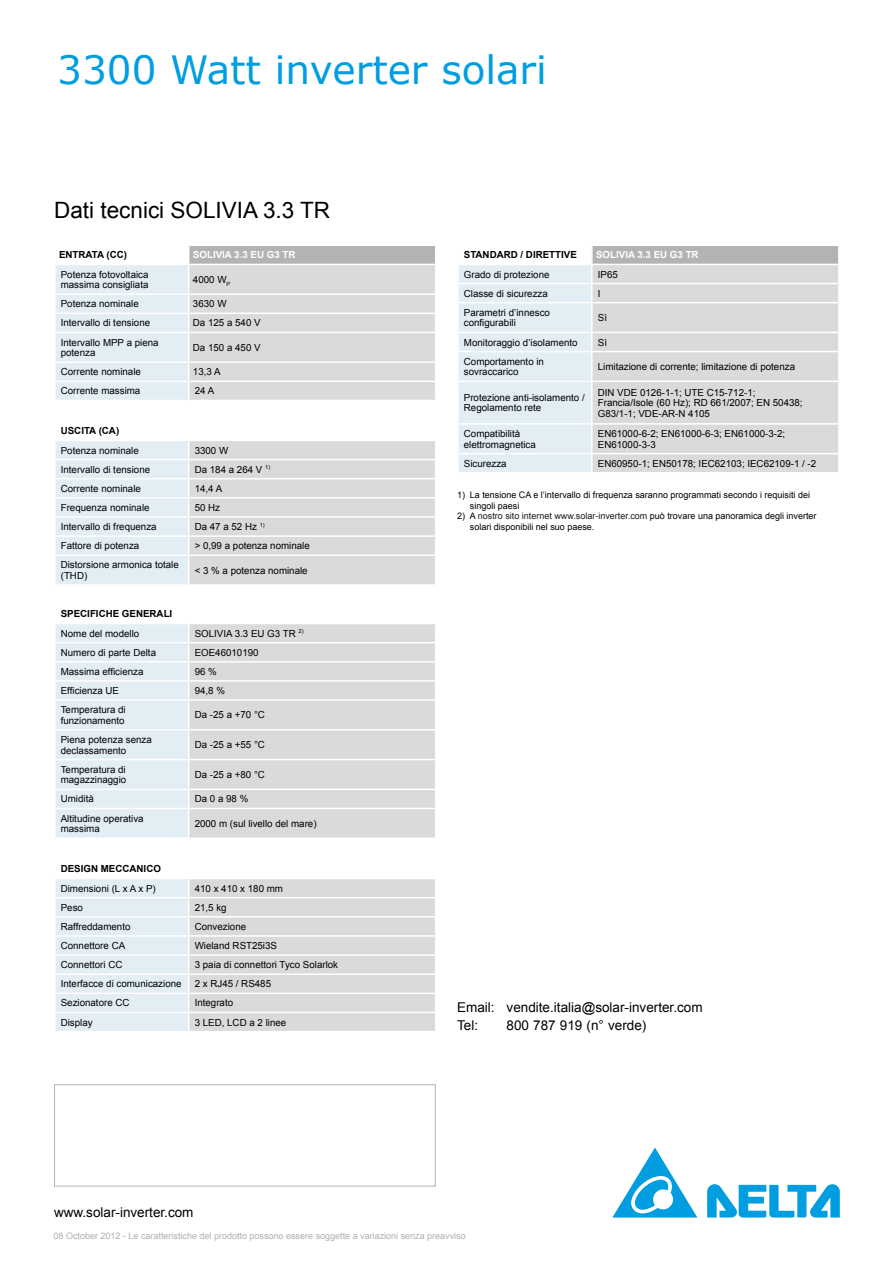
<style>
.page{position:relative;width:893px;height:1263px;background:#fff}
.page>*{position:absolute;margin:0;border:0;box-sizing:border-box;transform-origin:0 0}
.t1{font:39px "Verdana";color:#009ee0}
.t2{font:22.5px "Arial";color:#000}
.t3{font:13.5px/18px "Arial";color:#000}
.t4{font:9.75px/10.5px "Arial";color:#000}
.t5{font:700 9.75px "Arial";color:#000}
.t6{font:700 9.75px "Arial";color:#fff}
.t7{font:9px/10.8px "Arial";color:#000}
.t8{font:9px "Arial";color:#aeafb2}
.s1{color:#1a1b1f}
</style>
<div class="page">
<svg style="left:707px;top:1184px;width:133px;height:33px"></svg>
<svg style="left:612px;top:1147px;width:85px;height:70px"></svg>
<div style="left:54px;top:1084px;width:382px;height:102px;border:1px solid #b1b3b4"></div>
<div style="left:189px;top:624px;width:246px;height:213px;background:#d9dadb"></div>
<hr style="left:189px;top:642px;width:247px;height:1px;background:#fff">
<hr style="left:189px;top:661px;width:247px;height:1px;background:#fff">
<hr style="left:189px;top:680px;width:247px;height:2px;background:#fff">
<hr style="left:189px;top:699px;width:247px;height:2px;background:#fff">
<hr style="left:189px;top:729px;width:247px;height:1px;background:#fff">
<hr style="left:189px;top:759px;width:247px;height:1px;background:#fff">
<hr style="left:189px;top:789px;width:247px;height:1px;background:#fff">
<hr style="left:189px;top:808px;width:247px;height:1px;background:#fff">
<svg style="left:55px;top:624px;width:133px;height:213px"></svg>
<svg style="left:55px;top:441px;width:380px;height:143px"></svg>
<hr style="left:189px;top:459px;width:247px;height:1px;background:#fff">
<hr style="left:189px;top:478px;width:247px;height:1px;background:#fff">
<hr style="left:189px;top:497px;width:247px;height:2px;background:#fff">
<hr style="left:189px;top:516px;width:247px;height:2px;background:#fff">
<hr style="left:189px;top:535px;width:247px;height:2px;background:#fff">
<hr style="left:189px;top:554px;width:247px;height:2px;background:#fff">
<div style="left:592px;top:245px;width:247px;height:19px;background:#b1b3b4"></div>
<div style="left:593px;top:265px;width:245px;height:207px;background:#d9dadb"></div>
<svg style="left:838px;top:246px;width:1px;height:18px"></svg>
<hr style="left:592px;top:283px;width:248px;height:1px;background:#fff">
<hr style="left:592px;top:302px;width:248px;height:1px;background:#fff">
<hr style="left:592px;top:332px;width:248px;height:1px;background:#fff">
<hr style="left:592px;top:351px;width:248px;height:1px;background:#fff">
<hr style="left:592px;top:381px;width:248px;height:1px;background:#fff">
<hr style="left:592px;top:423px;width:248px;height:2px;background:#fff">
<hr style="left:592px;top:453px;width:248px;height:1px;background:#fff">
<svg style="left:458px;top:246px;width:135px;height:226px"></svg>
<hr style="left:592px;top:264px;width:248px;height:1px;background:#fff">
<hr style="left:592px;top:244px;width:248px;height:2px;background:#fff">
<svg style="left:55px;top:246px;width:381px;height:154px"></svg>
<svg style="left:55px;top:879px;width:380px;height:152px"></svg>
<h1 class="t1" style="left:57px;top:43px;width:491px">3300 Watt inverter solari</h1>
<h2 class="t2" style="left:54px;top:196px;width:277px">Dati tecnici SOLIVIA 3.3 TR</h2>
<p class="t5" style="left:59px;top:248px;width:70px">ENTRATA (CC)</p>
<p class="t6" style="left:193px;top:248px;width:104px">SOLIVIA 3.3 EU G3 TR</p>
<p class="t4" style="left:61px;top:269px;width:89px">Potenza fotovoltaica massima consigliata</p>
<p class="t4" style="left:193px;top:274px;width:39px">4000 W<sub>P</sub></p>
<p class="t4" style="left:61px;top:299px;width:80px">Potenza nominale</p>
<p class="t4" style="left:193px;top:299px;width:35px">3630 W</p>
<p class="t4" style="left:61px;top:318px;width:91px">Intervallo di tensione</p>
<p class="t4" style="left:193px;top:318px;width:69px">Da 125 a 540 V</p>
<p class="t4" style="left:61px;top:337px;width:99px">Intervallo MPP a piena potenza</p>
<p class="t4" style="left:193px;top:342px;width:69px">Da 150 a 450 V</p>
<p class="t4" style="left:61px;top:367px;width:82px">Corrente nominale</p>
<p class="t4" style="left:193px;top:367px;width:29px">13,3 A</p>
<p class="t4" style="left:61px;top:386px;width:81px">Corrente massima</p>
<p class="t4" style="left:195px;top:386px;width:21px">24 A</p>
<p class="t5" style="left:61px;top:424px;width:60px">USCITA (CA)</p>
<p class="t4" style="left:61px;top:445px;width:80px">Potenza nominale</p>
<p class="t4" style="left:195px;top:445px;width:35px">3300 W</p>
<p class="t4" style="left:61px;top:464px;width:91px">Intervallo di tensione</p>
<p class="t4" style="left:195px;top:464px;width:77px">Da 184 a 264 V <sup>1)</sup></p>
<p class="t4" style="left:61px;top:483px;width:82px">Corrente nominale</p>
<p class="t4" style="left:195px;top:483px;width:29px">14,4 A</p>
<p class="t4" style="left:61px;top:502px;width:90px">Frequenza nominale</p>
<p class="t4" style="left:195px;top:502px;width:27px">50 Hz</p>
<p class="t4" style="left:61px;top:521px;width:97px">Intervallo di frequenza</p>
<p class="t4" style="left:195px;top:521px;width:72px">Da 47 a 52 Hz <sup>1)</sup></p>
<p class="t4" style="left:61px;top:541px;width:80px">Fattore di potenza</p>
<p class="t4" style="left:195px;top:541px;width:117px">&gt; 0,99 a potenza nominale</p>
<p class="t4" style="left:61px;top:560px;width:120px">Distorsione armonica totale (THD)</p>
<p class="t4" style="left:195px;top:565px;width:115px">&lt; 3 % a potenza nominale</p>
<p class="t5" style="left:61px;top:607px;width:113px">SPECIFICHE GENERALI</p>
<p class="t4" style="left:61px;top:628px;width:80px">Nome del modello</p>
<p class="t4" style="left:195px;top:628px;width:110px">SOLIVIA 3.3 EU G3 TR <sup>2)</sup></p>
<p class="t4" style="left:61px;top:647px;width:97px">Numero di parte Delta</p>
<p class="t4" style="left:195px;top:647px;width:65px">EOE46010190</p>
<p class="t4" style="left:61px;top:666px;width:84px">Massima efficienza</p>
<p class="t4" style="left:195px;top:666px;width:24px">96 %</p>
<p class="t4" style="left:61px;top:685px;width:60px">Efficienza UE</p>
<p class="t4" style="left:195px;top:685px;width:32px">94,8 %</p>
<p class="t4" style="left:61px;top:705px;width:67px">Temperatura di funzionamento</p>
<p class="t4" style="left:195px;top:710px;width:72px">Da -25 a +70 °C</p>
<p class="t4" style="left:61px;top:734px;width:93px">Piena potenza senza declassamento</p>
<p class="t4" style="left:195px;top:740px;width:72px">Da -25 a +55 °C</p>
<p class="t4" style="left:61px;top:764px;width:67px">Temperatura di magazzinaggio</p>
<p class="t4" style="left:195px;top:769px;width:72px">Da -25 a +80 °C</p>
<p class="t4" style="left:61px;top:794px;width:35px">Umidità</p>
<p class="t4" style="left:195px;top:794px;width:55px">Da 0 a 98 %</p>
<p class="t4" style="left:61px;top:813px;width:84px">Altitudine operativa massima</p>
<p class="t4" style="left:195px;top:818px;width:123px">2000 m (sul livello del mare)</p>
<p class="t5" style="left:61px;top:862px;width:102px">DESIGN MECCANICO</p>
<p class="t4" style="left:61px;top:883px;width:97px">Dimensioni (L x A x P)</p>
<p class="t4" style="left:195px;top:883px;width:90px">410 x 410 x 180 mm</p>
<p class="t4" style="left:61px;top:902px;width:24px">Peso</p>
<p class="t4" style="left:195px;top:902px;width:33px">21,5 kg</p>
<p class="t4" style="left:61px;top:921px;width:71px">Raffreddamento</p>
<p class="t4" style="left:195px;top:921px;width:53px">Convezione</p>
<p class="t4" style="left:61px;top:940px;width:66px">Connettore CA</p>
<p class="t4" style="left:195px;top:940px;width:84px">Wieland RST25i3S</p>
<p class="t4" style="left:61px;top:959px;width:63px">Connettori CC</p>
<p class="t4" style="left:195px;top:959px;width:145px">3 paia di connettori Tyco Solarlok</p>
<p class="t4" style="left:61px;top:979px;width:122px">Interfacce di comunicazione</p>
<p class="t4" style="left:195px;top:979px;width:78px">2 x RJ45 / RS485</p>
<p class="t4" style="left:61px;top:998px;width:70px">Sezionatore CC</p>
<p class="t4" style="left:195px;top:998px;width:40px">Integrato</p>
<p class="t4" style="left:61px;top:1017px;width:33px">Display</p>
<p class="t4" style="left:195px;top:1017px;width:93px">3 LED, LCD a 2 linee</p>
<h3 class="t3" style="left:54px;top:1204px;width:141px">www.solar-inverter.com</h3>
<p class="t5" style="left:464px;top:248px;width:115px">STANDARD / DIRETTIVE</p>
<p class="t6" style="left:596px;top:248px;width:104px">SOLIVIA 3.3 EU G3 TR</p>
<p class="t4" style="left:464px;top:269px;width:87px">Grado di protezione</p>
<p class="t4" style="left:598px;top:269px;width:22px">IP65</p>
<p class="t4" style="left:464px;top:288px;width:85px">Classe di sicurezza</p>
<p class="t4" style="left:598px;top:288px;width:4px">I</p>
<p class="t4" style="left:464px;top:307px;width:88px">Parametri d’innesco configurabili</p>
<p class="t4" style="left:598px;top:312px;width:11px">Sì</p>
<p class="t4" style="left:464px;top:337px;width:115px">Monitoraggio d’isolamento</p>
<p class="t4" style="left:598px;top:337px;width:11px">Sì</p>
<p class="t4" style="left:464px;top:356px;width:82px">Comportamento in sovraccarico</p>
<p class="t4" style="left:598px;top:361px;width:199px">Limitazione di corrente; limitazione di potenza</p>
<p class="t4" style="left:464px;top:392px;width:122px">Protezione anti-isolamento /<br>Regolamento rete</p>
<p class="t4" style="left:598px;top:387px;width:206px">DIN VDE 0126-1-1; UTE C15-712-1;<br>Francia/Isole (60 Hz); RD 661/2007; EN 50438;<br>G83/1-1; VDE-AR-N 4105</p>
<p class="t4" style="left:464px;top:428px;width:74px">Compatibilità elettromagnetica</p>
<p class="t4" style="left:598px;top:428px;width:189px">EN61000-6-2; EN61000-6-3; EN61000-3-2;<br>EN61000-3-3</p>
<p class="t4" style="left:464px;top:458px;width:44px">Sicurezza</p>
<p class="t4" style="left:598px;top:458px;width:220px">EN60950-1; EN50178; IEC62103; IEC62109-1 / -2</p>
<p class="t7" style="left:470px;top:489px;width:342px;text-indent:-13px">1) La tensione CA e l’intervallo di frequenza saranno programmati secondo i requisiti dei singoli paesi</p>
<p class="t7" style="left:470px;top:511px;width:348px;text-indent:-13px">2) A <span class="s1">nostro sito internet www.solar-inverter.com</span> può trovare una panoramica degli inverter solari disponibili nel suo paese.</p>
<h3 class="t3" style="left:457px;top:998px;width:247px">Email: vendite.italia@solar-inverter.com<br>Tel:</h3>
<h3 class="t3" style="left:507px;top:1016px;width:141px">800 787 919 (n° verde)</h3>
<p class="t8" style="left:54px;top:1230px;width:414px">08 October 2012 - Le caratteristiche del prodotto possono essere soggette a variazioni senza preavviso</p>
</div>
